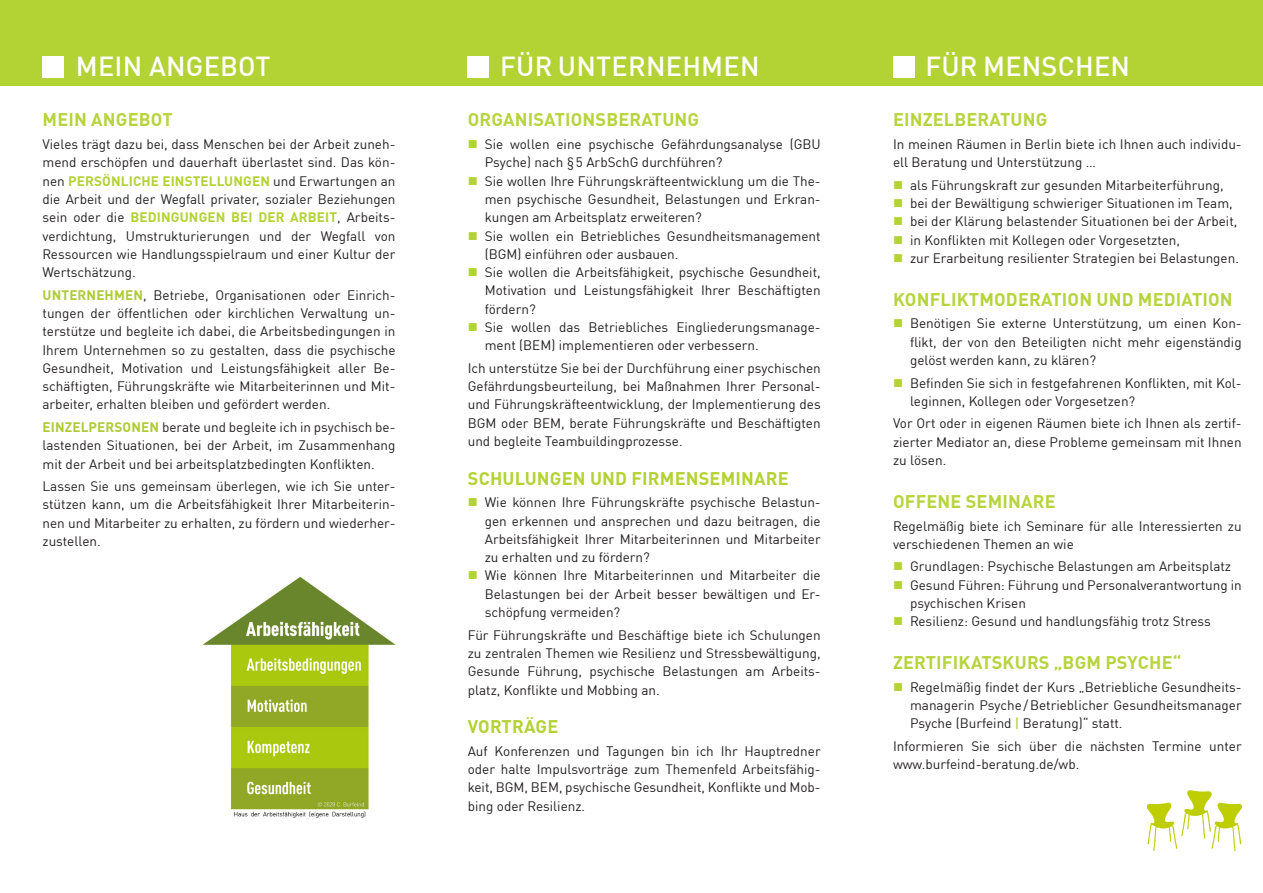
<style>
.page{position:relative;width:1263px;height:893px;background:#fff}
.page>*{position:absolute;margin:0;border:0;box-sizing:border-box;transform-origin:0 0}
.t1{font:500 27px "DIN Pro";letter-spacing:.01em;color:#fff}
.Überschrift{font:700 18px "DIN Pro";letter-spacing:.01em;color:#b6d43d}
.t2{font:700 18px "DIN Pro";letter-spacing:.01em;color:#b3d234}
.Einzug_Liste{font:13.5px/18.3px "DIN Pro";color:#231f20;text-align:justify}
.Überschrift-2{font:13.5px/18.3px "DIN Pro";color:#231f20;text-align:justify}
.s1{font-weight:700;color:#b3d234}
.s2{font-weight:700;color:#aecb36}
.s3{font-weight:500;color:#b3d234}
</style>
<div class="page">
<div style="left:0;top:0;width:1263px;height:85px;background:#b3d234"></div>
<img style="left:1147px;top:791px;width:95px;height:59px">
<div style="left:43px;top:56px;width:21px;height:21px;background:#fff"></div>
<div style="left:468px;top:56px;width:21px;height:21px;background:#fff"></div>
<div style="left:893px;top:56px;width:21px;height:21px;background:#fff"></div>
<img style="left:202px;top:576px;width:194px;height:242px">
<p class="t1" style="left:76px;top:45px;width:196px">MEIN ANGEBOT</p>
<p class="Überschrift" style="left:43px;top:106px;width:132px">MEIN ANGEBOT</p>
<p class="Einzug_Liste" style="left:43px;top:134px;width:354px">Vieles trägt dazu bei, dass Menschen bei der Arbeit zuneh&shy;mend erschöpfen und dauerhaft überlastet sind. Das kön&shy;nen <span class="s1">PERSÖNLICHE EINSTELLUNGEN</span> und Erwartungen an die Arbeit und der Wegfall privater, sozialer Beziehungen sein oder die <span class="s1">BEDINGUNGEN BEI DER ARBEIT</span>, Arbeits&shy;verdichtung, Umstrukturierungen und der Wegfall von Ressourcen wie Handlungsspielraum und einer Kultur der Wertschätzung.</p>
<p class="Einzug_Liste" style="left:43px;top:285px;width:354px"><span class="s2">UNTERNEHMEN</span>, Betriebe, Organisationen oder Einrich&shy;tungen der öffentlichen oder kirchlichen Verwaltung un&shy;terstütze und begleite ich dabei, die Arbeitsbedingungen in Ihrem Unternehmen so zu gestalten, dass die psychische Gesundheit, Motivation und Leistungsfähigkeit aller Be&shy;schäftigten, Führungskräfte wie Mitarbeiterinnen und Mit&shy;arbeiter, erhalten bleiben und gefördert werden.</p>
<p class="Einzug_Liste" style="left:43px;top:417px;width:354px"><span class="s2">EINZELPERSONEN</span> berate und begleite ich in psychisch be&shy;lastenden Situationen, bei der Arbeit, im Zusammenhang mit der Arbeit und bei arbeitsplatzbedingten Konflikten.</p>
<p class="Einzug_Liste" style="left:43px;top:476px;width:354px">Lassen Sie uns gemeinsam überlegen, wie ich Sie unter&shy;stützen kann, um die Arbeitsfähigkeit Ihrer Mitarbeiterin&shy;nen und Mitarbeiter zu erhalten, zu fördern und wiederher&shy;zustellen.</p>
<p class="t1" style="left:500px;top:46px;width:261px">FÜR UNTERNEHMEN</p>
<p class="t1" style="left:925px;top:46px;width:206px">FÜR MENSCHEN</p>
<p class="Überschrift" style="left:468px;top:106px;width:233px">ORGANISATIONSBERATUNG</p>
<p class="Einzug_Liste" style="left:485px;top:134px;width:337px">Sie wollen eine psychische Gefährdungsanalyse (GBU<br>Psyche) nach §5 ArbSchG durchführen?</p>
<p class="Einzug_Liste" style="left:485px;top:171px;width:337px">Sie wollen Ihre Führungskräfteentwicklung um die The&shy;men psychische Gesundheit, Belastungen und Erkran&shy;kungen am Arbeitsplatz erweiteren?</p>
<p class="Einzug_Liste" style="left:485px;top:226px;width:337px">Sie wollen ein Betriebliches Gesundheitsmanagement (BGM) einführen oder ausbauen.</p>
<p class="Einzug_Liste" style="left:485px;top:262px;width:337px">Sie wollen die Arbeitsfähigkeit, psychische Gesundheit, Motivation und Leistungsfähigkeit Ihrer Beschäftigten fördern?</p>
<p class="Einzug_Liste" style="left:485px;top:317px;width:337px">Sie wollen das Betriebliches Eingliederungsmanage&shy;ment (BEM) implementieren oder verbessern.</p>
<p class="Einzug_Liste" style="left:468px;top:358px;width:354px">Ich unterstütze Sie bei der Durchführung einer psychischen Gefährdungsbeurteilung, bei Maßnahmen Ihrer Personal&shy;und Führungskräfteentwicklung, der Implementierung des BGM oder BEM, berate Führungskräfte und Beschäftigten und begleite Teambuildingprozesse.</p>
<p class="t2" style="left:468px;top:464px;width:322px">SCHULUNGEN UND FIRMENSEMINARE</p>
<p class="Einzug_Liste" style="left:485px;top:492px;width:337px">Wie können Ihre Führungskräfte psychische Belastun&shy;gen erkennen und ansprechen und dazu beitragen, die Arbeitsfähigkeit Ihrer Mitarbeiterinnen und Mitarbeiter zu erhalten und zu fördern?</p>
<p class="Einzug_Liste" style="left:485px;top:566px;width:337px">Wie können Ihre Mitarbeiterinnen und Mitarbeiter die Belastungen bei der Arbeit besser bewältigen und Er&shy;schöpfung vermeiden?</p>
<p class="Überschrift-2" style="left:468px;top:625px;width:354px">Für Führungskräfte und Beschäftige biete ich Schulungen zu zentralen Themen wie Resilienz und Stressbewältigung, Gesunde Führung, psychische Belastungen am Arbeits&shy;platz, Konflikte und Mobbing an.</p>
<p class="t2" style="left:468px;top:712px;width:92px">VORTRÄGE</p>
<p class="Überschrift-2" style="left:468px;top:741px;width:354px">Auf Konferenzen und Tagungen bin ich Ihr Hauptredner oder halte Impulsvorträge zum Themenfeld Arbeitsfähig&shy;keit, BGM, BEM, psychische Gesundheit, Konflikte und Mob&shy;bing oder Resilienz.</p>
<p class="Überschrift" style="left:893px;top:106px;width:156px">EINZELBERATUNG</p>
<p class="Einzug_Liste" style="left:893px;top:134px;width:350px">In meinen Räumen in Berlin biete ich Ihnen auch individu&shy;ell Beratung und Unterstützung …</p>
<p class="Einzug_Liste" style="left:910px;top:175px;width:315px">als Führungskraft zur gesunden Mitarbeiterführung,</p>
<p class="Einzug_Liste" style="left:910px;top:193px;width:324px">bei der Bewältigung schwieriger Situationen im Team,</p>
<p class="Einzug_Liste" style="left:910px;top:212px;width:329px">bei der Klärung belastender Situationen bei der Arbeit,</p>
<p class="Einzug_Liste" style="left:910px;top:230px;width:272px">in Konflikten mit Kollegen oder Vorgesetzten,</p>
<p class="Einzug_Liste" style="left:910px;top:248px;width:330px">zur Erarbeitung resilienter Strategien bei Belastungen.</p>
<p class="Überschrift" style="left:893px;top:285px;width:341px">KONFLIKTMODERATION UND MEDIATION</p>
<p class="Einzug_Liste" style="left:910px;top:314px;width:333px">Benötigen Sie externe Unterstützung, um einen Kon&shy;flikt, der von den Beteiligten nicht mehr eigenständig gelöst werden kann, zu klären?</p>
<p class="Einzug_Liste" style="left:910px;top:373px;width:333px">Befinden Sie sich in festgefahrenen Konflikten, mit Kol&shy;leginnen, Kollegen oder Vorgesetzen?</p>
<p class="Einzug_Liste" style="left:893px;top:414px;width:350px">Vor Ort oder in eigenen Räumen biete ich Ihnen als zertif&shy;zierter Mediator an, diese Probleme gemeinsam mit Ihnen zu lösen.</p>
<p class="Überschrift" style="left:893px;top:487px;width:164px">OFFENE SEMINARE</p>
<p class="Einzug_Liste" style="left:893px;top:516px;width:350px">Regelmäßig biete ich Seminare für alle Interessierten zu verschiedenen Themen an wie</p>
<p class="Einzug_Liste" style="left:910px;top:556px;width:323px">Grundlagen: Psychische Belastungen am Arbeitsplatz</p>
<p class="Einzug_Liste" style="left:910px;top:575px;width:333px">Gesund Führen: Führung und Personalverantwortung in psychischen Krisen</p>
<p class="Einzug_Liste" style="left:910px;top:611px;width:302px">Resilienz: Gesund und handlungsfähig trotz Stress</p>
<p class="Überschrift" style="left:893px;top:649px;width:290px">ZERTIFIKATSKURS „BGM PSYCHE“</p>
<p class="Einzug_Liste" style="left:910px;top:677px;width:333px">Regelmäßig findet der Kurs „Betriebliche Gesundheits&shy;managerin Psyche/Betrieblicher Gesundheitsmanager Psyche (Burfeind <span class="s3">|</span> Beratung)“ statt.</p>
<p class="Einzug_Liste" style="left:893px;top:736px;width:350px">Informieren Sie sich über die nächsten Termine unter www.burfeind-beratung.de/wb.</p>
</div>
